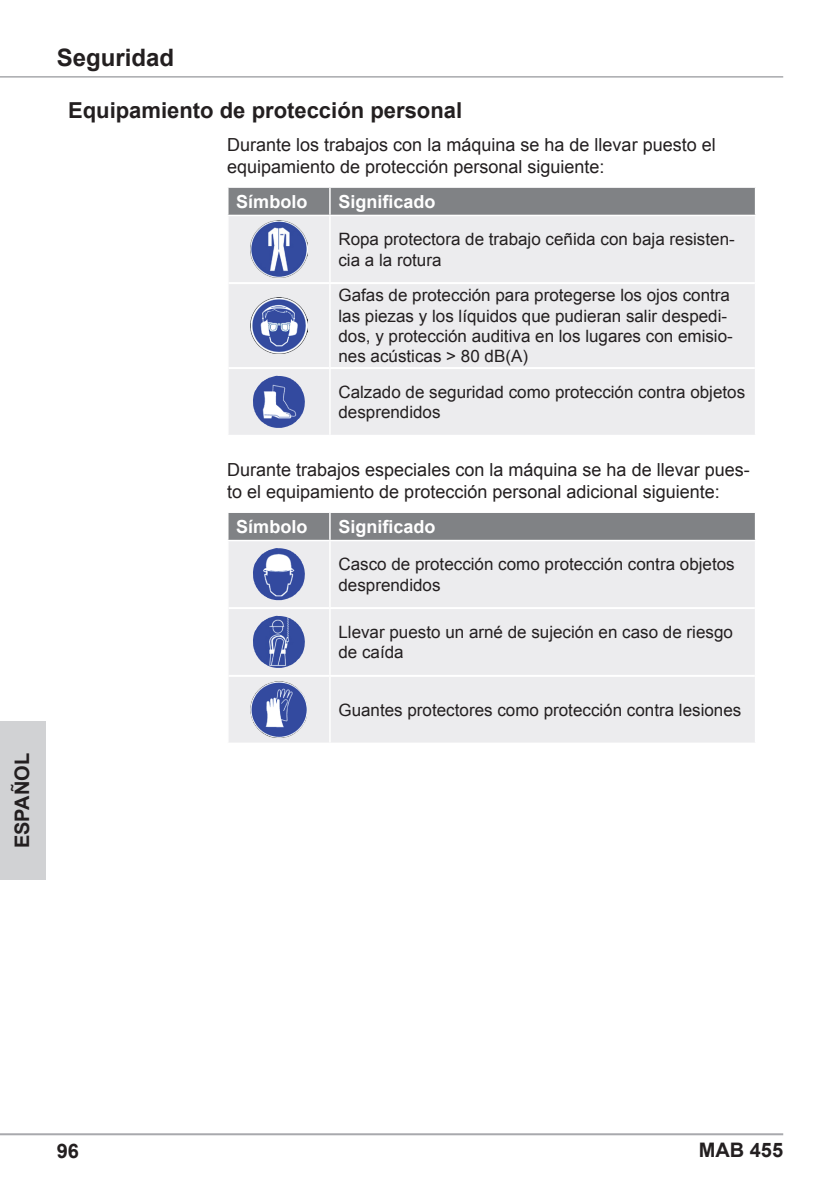
<style>
.page{position:relative;width:840px;height:1191px;background:#fff}
.page>*{position:absolute;margin:0;border:0;box-sizing:border-box;transform-origin:0 0}
.t1{font:700 24px "Arial";color:#231f20}
.t2{font:700 22px "Arial";color:#231f20}
.t3{font:700 20px "Arial";color:#231f20}
.t4{font:18px/21.6px "Arial";color:#231f20}
.t5{font:700 18px "Arial";color:#fff}
.t6{font:17px/20.4px "Arial";color:#231f20}
</style>
<div class="page">
<hr style="left:0;top:1133px;width:782px;height:2px;background:#a8a9ad">
<hr style="left:0;top:76px;width:782px;height:2px;background:#a8a9ad">
<div style="left:0;top:721px;width:45px;height:159px;background:#d1d2d4"></div>
<div style="left:229px;top:216px;width:525px;height:219px;background:#ececee"></div>
<hr style="left:329px;top:216px;width:1px;height:66px;background:#fff">
<hr style="left:329px;top:284px;width:1px;height:83px;background:#fff">
<hr style="left:329px;top:369px;width:1px;height:66px;background:#fff">
<hr style="left:228px;top:282px;width:102px;height:2px;background:#fff">
<hr style="left:330px;top:282px;width:424px;height:2px;background:#fff">
<hr style="left:228px;top:367px;width:102px;height:2px;background:#fff">
<hr style="left:330px;top:367px;width:424px;height:2px;background:#fff">
<svg style="left:228px;top:187px;width:527px;height:28px;background:#85878a"></svg>
<hr style="left:754px;top:188px;width:2px;height:27px;background:#fff">
<img style="left:250px;top:221px;width:57px;height:56px">
<img style="left:250px;top:297px;width:57px;height:57px">
<img style="left:252px;top:376px;width:53px;height:52px">
<div style="left:229px;top:541px;width:525px;height:201px;background:#ececee"></div>
<hr style="left:329px;top:541px;width:1px;height:66px;background:#fff">
<hr style="left:329px;top:609px;width:1px;height:66px;background:#fff">
<hr style="left:329px;top:677px;width:1px;height:65px;background:#fff">
<hr style="left:228px;top:607px;width:102px;height:2px;background:#fff">
<hr style="left:330px;top:607px;width:424px;height:2px;background:#fff">
<hr style="left:228px;top:675px;width:102px;height:2px;background:#fff">
<hr style="left:330px;top:675px;width:424px;height:2px;background:#fff">
<svg style="left:228px;top:512px;width:526px;height:28px;background:#85878a"></svg>
<img style="left:252px;top:548px;width:53px;height:52px">
<img style="left:252px;top:616px;width:53px;height:52px">
<img style="left:250px;top:681px;width:57px;height:57px">
<p class="t3" style="left:9px;top:848px;width:97px;rotate:-90deg">ESPAÑOL</p>
<h1 class="t1" style="left:57px;top:42px;width:119px">Seguridad</h1>
<p class="t2" style="left:68px;top:96px;width:395px">Equipamiento de protección personal</p>
<p class="t4" style="left:227px;top:134px;width:490px">Durante los trabajos con la máquina se ha de llevar puesto el equipamiento de protección personal siguiente:</p>
<p class="t5" style="left:236px;top:190px;width:73px">Símbolo</p>
<p class="t5" style="left:338px;top:190px;width:99px">Significado</p>
<p class="t6" style="left:338px;top:229px;width:397px">Ropa protectora de trabajo ceñida con baja resisten&shy;cia a la rotura</p>
<p class="t6" style="left:338px;top:285px;width:396px">Gafas de protección para protegerse los ojos contra las piezas y los líquidos que pudieran salir despedi&shy;dos, y protección auditiva en los lugares con emisio&shy;nes acústicas &gt; 80 dB(A)</p>
<p class="t6" style="left:338px;top:382px;width:408px">Calzado de seguridad como protección contra objetos desprendidos</p>
<p class="t4" style="left:227px;top:459px;width:524px">Durante trabajos especiales con la máquina se ha de llevar pues&shy;to el equipamiento de protección personal adicional siguiente:</p>
<p class="t5" style="left:236px;top:515px;width:73px">Símbolo</p>
<p class="t5" style="left:338px;top:515px;width:99px">Significado</p>
<p class="t6" style="left:338px;top:554px;width:397px">Casco de protección como protección contra objetos desprendidos</p>
<p class="t6" style="left:338px;top:622px;width:396px">Llevar puesto un arné de sujeción en caso de riesgo de caída</p>
<p class="t6" style="left:338px;top:700px;width:404px">Guantes protectores como protección contra lesiones</p>
<p class="t3" style="left:57px;top:1137px;width:24px">96</p>
<p class="t3" style="left:698px;top:1137px;width:86px">MAB 455</p>
</div>
